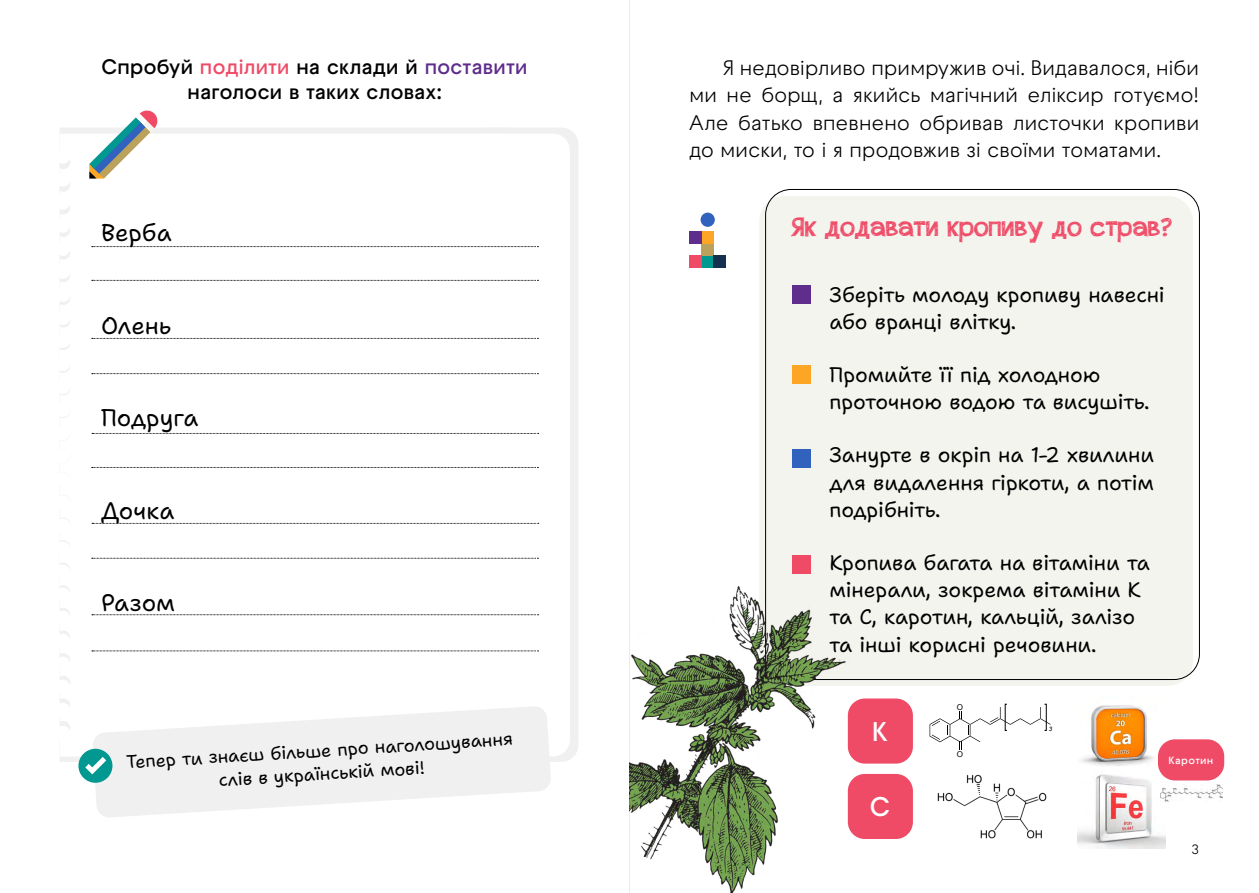
<style>
.page{position:relative;width:1259px;height:893px;background:#fff}
.page>*{position:absolute;margin:0;border:0;box-sizing:border-box;transform-origin:0 0}
.t1{font:27px "appleberry";color:#ef4b67}
.t2{font:600 27px "Raptor V3 Premium";color:#fff}
.t3{font:24px "Shantell Sans";color:#000}
.t4{font:21px/27.3px "Shantell Sans";letter-spacing:-.005em;color:#000}
.t5{font:21px/27.3px "Raptor V3 Premium";letter-spacing:-.02em;color:#000;text-align:justify}
.t6{font:600 21px/25.2px "Raptor V3 Premium";letter-spacing:-.01em;color:#000;text-align:center}
.t7{font:18px/23.4px "Shantell Sans";color:#000;text-align:center}
.t8{font:13.5px "Raptor V3 Premium";color:#000}
.t9{font:600 10.5px "Raptor V3 Premium";letter-spacing:.035em;color:#fff}
.t10{font:8.1px "Arial";color:#000}
.t11{font:italic 6px "Arial";color:#000}
.s1{color:#ef4b67}
.s2{color:#5f2d8c}
</style>
<div class="page">
<div style="left:472px;top:128px;width:106px;height:634px;background:#f0f0f0;border-radius:17px"></div>
<div style="left:465px;top:134px;width:105px;height:622px;background:#fff;border-radius:17px"></div>
<svg style="left:60px;top:134px;width:442px;height:622px"></svg>
<svg style="left:89px;top:110px;width:69px;height:69px"></svg>
<svg style="left:92px;top:706px;width:459px;height:111px;fill:#f0f0f0"></svg>
<div style="left:78px;top:749px;width:34px;height:34px;background:#009891;border-radius:50%"></div>
<svg style="left:85px;top:757px;width:21px;height:17px"></svg>
<svg style="left:92px;top:246px;width:446px;height:1px"></svg>
<svg style="left:92px;top:280px;width:446px;height:1px"></svg>
<svg style="left:92px;top:338px;width:446px;height:1px"></svg>
<svg style="left:92px;top:373px;width:446px;height:1px"></svg>
<svg style="left:92px;top:433px;width:447px;height:1px"></svg>
<svg style="left:92px;top:467px;width:446px;height:1px"></svg>
<svg style="left:92px;top:523px;width:447px;height:1px"></svg>
<svg style="left:92px;top:558px;width:446px;height:1px"></svg>
<svg style="left:92px;top:614px;width:446px;height:1px"></svg>
<svg style="left:92px;top:651px;width:446px;height:1px"></svg>
<div style="left:764px;top:189px;width:436px;height:491px;background:#f4f4ef"></div>
<div style="left:700px;top:213px;width:15px;height:14px;background:#3162be;border-radius:50%"></div>
<div style="left:701px;top:256px;width:13px;height:12px;background:#009891"></div>
<div style="left:701px;top:244px;width:13px;height:12px;background:#baa25d"></div>
<div style="left:701px;top:232px;width:13px;height:12px;background:#fda625"></div>
<div style="left:689px;top:256px;width:12px;height:12px;background:#ef4b67"></div>
<div style="left:714px;top:256px;width:12px;height:12px;background:#14324f"></div>
<div style="left:689px;top:232px;width:12px;height:12px;background:#5f2d8c"></div>
<div style="left:792px;top:285px;width:18px;height:19px;background:#5f2d8c"></div>
<div style="left:792px;top:366px;width:18px;height:18px;background:#fda625"></div>
<div style="left:792px;top:449px;width:18px;height:19px;background:#3162be"></div>
<div style="left:792px;top:555px;width:18px;height:19px;background:#ef4b67"></div>
<img style="left:630px;top:587px;width:269px;height:306px">
<div style="left:848px;top:698px;width:65px;height:66px;background:#ef4b67;border-radius:17px"></div>
<div style="left:848px;top:774px;width:65px;height:65px;background:#ef4b67;border-radius:17px"></div>
<svg style="left:929px;top:707px;width:121px;height:42px"></svg>
<img style="left:937px;top:774px;width:110px;height:65px">
<img style="left:1080px;top:705px;width:75px;height:61px">
<img style="left:1077px;top:768px;width:88px;height:81px">
<div style="left:1158px;top:739px;width:66px;height:41px;background:#ef4b67;border-radius:17px"></div>
<img style="left:1160px;top:785px;width:62px;height:17px">
<hr style="left:629px;top:0;width:1px;height:893px;background:#000">
<p class="t6" style="left:101px;top:53px;width:428px">Спробуй <span class="s1">поділити</span> на склади й <span class="s2">поставити </span>наголоси в таких словах:</p>
<p class="t3" style="left:101px;top:219px;width:72px">Верба</p>
<p class="t3" style="left:101px;top:311px;width:72px">Олень</p>
<p class="t3" style="left:101px;top:404px;width:99px">Подруга</p>
<p class="t3" style="left:101px;top:497px;width:75px">Дочка</p>
<p class="t3" style="left:101px;top:589px;width:76px">Разом</p>
<p class="t7" style="left:126px;top:752px;width:389px;rotate:-4deg">Тепер ти знаєш більше про наголошування слів в українській мові!</p>
<p class="t5" style="left:689px;top:54px;width:512px;text-indent:34px">Я недовірливо примружив очі. Видавалося, ніби ми не борщ, а якийсь магічний еліксир готуємо!<br>Але батько впевнено обривав листочки кропиви до миски, то і я продовжив зі своїми томатами.</p>
<p class="t1" style="left:791px;top:209px;width:382px">Як додавати кропиву до страв?</p>
<p class="t4" style="left:829px;top:281px;width:337px">Зберіть молоду кропиву навесні або вранці влітку.</p>
<p class="t4" style="left:829px;top:361px;width:322px">Промийте її під холодною проточною водою та висушіть.</p>
<p class="t4" style="left:829px;top:441px;width:326px;text-align:justify">Занурте в окріп на 1-2 хвилини для видалення гіркоти, а потім подрібніть.</p>
<p class="t4" style="left:829px;top:549px;width:322px">Кропива багата на вітаміни та мінерали, зокрема вітаміни К та С, каротин, кальцій, залізо та інші корисні речовини.</p>
<p class="t2" style="left:872px;top:711px;width:18px">К</p>
<p class="t2" style="left:870px;top:787px;width:22px">С</p>
<p class="t10" style="left:957px;top:702px;width:8px">O</p>
<p class="t10" style="left:957px;top:748px;width:8px">O</p>
<p class="t11" style="left:1049px;top:725px;width:5px">3</p>
<p class="t9" style="left:1168px;top:752px;width:46px">Каротин</p>
<p class="t8" style="left:1191px;top:839px;width:9px">3</p>
</div>
